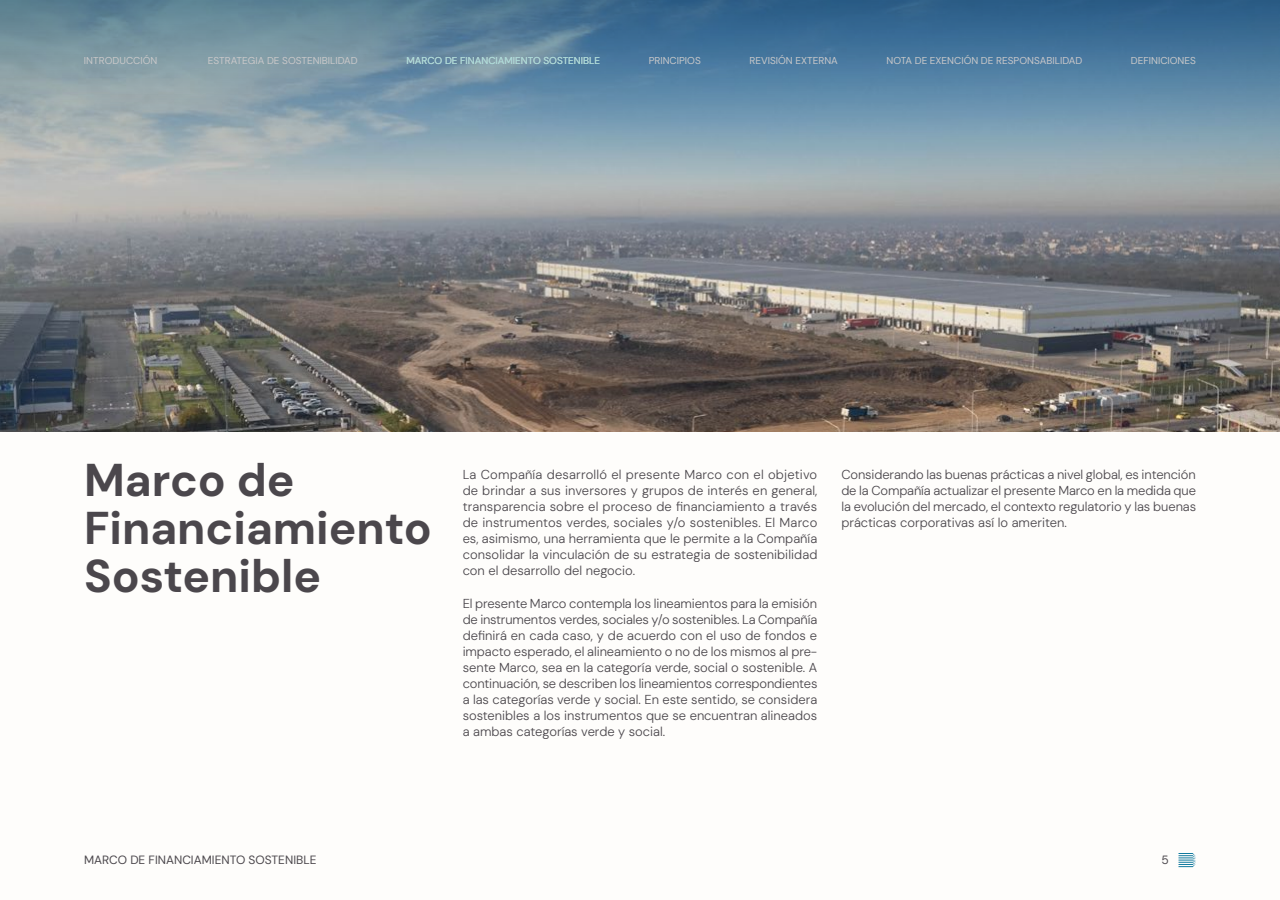
<style>
.page{position:relative;width:1280px;height:900px;background:#fdfbf8}
.page>*{position:absolute;margin:0;border:0;box-sizing:border-box;transform-origin:0 0}
.t1{font:700 46px/48px "DM Sans 18 pt";color:#4b474c}
.t2{font:300 13px/16px "DM Sans 18 pt";color:#4b474c;text-align:justify}
.t3{font:12px "DM Sans 18 pt";color:#4b474c}
.t4{font:10px "DM Sans 18 pt";color:#c9c8c9}
.t5{font:10px "DM Sans 18 pt";color:#a5ddda}
</style>
<div class="page">
<img style="left:0;top:192px;width:1280px;height:240px">
<svg style="left:0;top:0;width:1280px;height:192px;background:#7594a8"></svg>
<svg style="left:1179px;top:853px;width:17px;height:14px"></svg>
<p class="t4" style="left:84px;top:54px;width:75px">INTRODUCCIÓN</p>
<p class="t4" style="left:208px;top:54px;width:151px">ESTRATEGIA DE SOSTENIBILIDAD</p>
<p class="t4" style="left:649px;top:54px;width:54px">PRINCIPIOS</p>
<p class="t4" style="left:749px;top:54px;width:90px">REVISIÓN EXTERNA</p>
<p class="t4" style="left:886px;top:55px;width:197px">NOTA DE EXENCIÓN DE RESPONSABILIDAD</p>
<p class="t4" style="left:1131px;top:54px;width:67px">DEFINICIONES</p>
<p class="t5" style="left:406px;top:54px;width:195px">MARCO DE FINANCIAMIENTO SOSTENIBLE</p>
<h1 class="t1" style="left:84px;top:455px;width:349px">Marco de<br>Financiamiento<br>Sostenible</h1>
<p class="t2" style="left:841px;top:467px;width:356px">Considerando las buenas prácticas a nivel global, es intención de la Compañía actualizar el presente Marco en la medida que la evolución del mercado, el contexto regulatorio y las buenas prácticas corporativas así lo ameriten.</p>
<p class="t2" style="left:463px;top:467px;width:356px">La Compañía desarrolló el presente Marco con el objetivo de brindar a sus inversores y grupos de interés en general, transparencia sobre el proceso de financiamiento a través de instrumentos verdes, sociales y/o sostenibles. El Marco es, asimismo, una herramienta que le permite a la Compañía consolidar la vinculación de su estrategia de sostenibilidad con el desarrollo del negocio.</p>
<p class="t2" style="left:463px;top:595px;width:356px">El presente Marco contempla los lineamientos para la emisión de instrumentos verdes, sociales y/o sostenibles. La Compañía definirá en cada caso, y de acuerdo con el uso de fondos e impacto esperado, el alineamiento o no de los mismos al pre&shy;sente Marco, sea en la categoría verde, social o sostenible. A continuación, se describen los lineamientos correspondientes a las categorías verde y social. En este sentido, se considera sostenibles a los instrumentos que se encuentran alineados a ambas categorías verde y social.</p>
<p class="t3" style="left:84px;top:852px;width:234px">MARCO DE FINANCIAMIENTO SOSTENIBLE</p>
<p class="t3" style="left:1161px;top:852px;width:9px">5</p>
</div>
